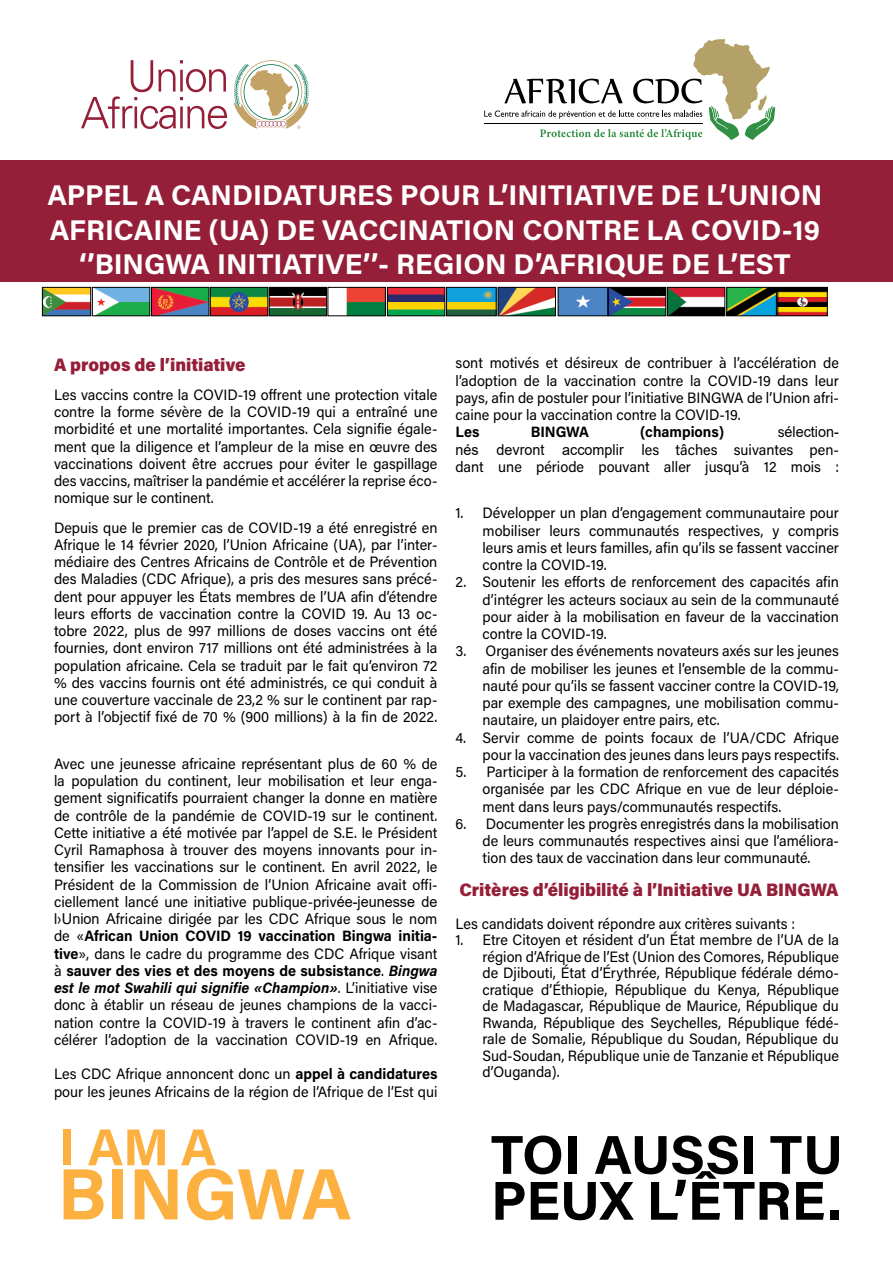
<style>
.page{position:relative;width:893px;height:1263px;background:#fff}
.page>*{position:absolute;margin:0;border:0;box-sizing:border-box;transform-origin:0 0}
.t1{font:700 28.5px/34.2px "Acumin Pro";color:#fff;text-align:center}
.t2{font:900 18px "Acumin Pro";color:#951f39;scale:.96 1}
.t3{font:15px/17.2px "Acumin Pro";color:#000;text-align:justify;scale:.96 1}
.t4{font:700 15px "Acumin Pro";color:#000;scale:.96 1}
.t5{font:15px "Arial";color:#000;scale:.96 1}
.s1{font-family:"Arial"}
.s2{font-weight:700}
.s3{font-weight:700;font-style:italic}
.s4{font-family:"Acumin Pro"}
</style>
<div class="page">
<div style="left:0;top:160px;width:893px;height:121px;background:#951f39"></div>
<div style="left:63px;top:1129px;width:8px;height:36px;background:#fbb040"></div>
<svg style="left:64px;top:1129px;width:287px;height:91px"></svg>
<img style="left:44px;top:287px;width:339px;height:29px">
<div style="left:210px;top:287px;width:58px;height:29px;border:1px solid #000"></div>
<div style="left:269px;top:287px;width:58px;height:29px;border:1px solid #000"></div>
<img style="left:448px;top:289px;width:46px;height:25px">
<div style="left:446px;top:287px;width:50px;height:29px;border:1px solid #000"></div>
<img style="left:729px;top:289px;width:45px;height:25px">
<div style="left:727px;top:287px;width:49px;height:29px;border:1px solid #000"></div>
<img style="left:780px;top:289px;width:45px;height:25px">
<div style="left:778px;top:287px;width:49px;height:29px;border:1px solid #000"></div>
<img style="left:560px;top:287px;width:163px;height:29px">
<div style="left:558px;top:287px;width:50px;height:29px;border:1px solid #000"></div>
<div style="left:42px;top:287px;width:49px;height:29px;border:1px solid #000"></div>
<div style="left:92px;top:287px;width:58px;height:29px;border:1px solid #000"></div>
<div style="left:151px;top:287px;width:58px;height:29px;border:1px solid #000"></div>
<div style="left:328px;top:287px;width:57px;height:29px;border:1px solid #000"></div>
<img style="left:389px;top:289px;width:54px;height:25px">
<div style="left:387px;top:287px;width:58px;height:29px;border:1px solid #000"></div>
<img style="left:500px;top:289px;width:54px;height:25px">
<div style="left:498px;top:287px;width:58px;height:29px;border:1px solid #000"></div>
<div style="left:667px;top:287px;width:58px;height:29px;border:1px solid #000"></div>
<div style="left:608px;top:287px;width:58px;height:29px;border:1px solid #000"></div>
<svg style="left:770px;top:1136px;width:31px;height:38px"></svg>
<svg style="left:807px;top:1136px;width:32px;height:38px"></svg>
<svg style="left:492px;top:1135px;width:262px;height:85px"></svg>
<svg style="left:760px;top:1182px;width:29px;height:38px"></svg>
<svg style="left:796px;top:1182px;width:28px;height:38px"></svg>
<div style="left:830px;top:1210px;width:8px;height:10px;background:#000"></div>
<svg style="left:81px;top:60px;width:146px;height:69px"></svg>
<svg style="left:233px;top:60px;width:76px;height:69px"></svg>
<svg style="left:484px;top:39px;width:291px;height:101px"></svg>
<h1 class="t1" style="left:47px;top:177px;width:776px">APPEL A CANDIDATURES POUR L’INITIATIVE DE L’UNION<br>AFRICAINE (UA) DE VACCINATION CONTRE LA COVID-19 ‘’BINGWA INITIATIVE’’- REGION D’AFRIQUE DE L’EST</h1>
<p class="t2" style="left:54px;top:351px;width:201px">A propos de l’initiative</p>
<p class="t3" style="left:54px;top:385px;width:401px">Les vaccins contre la COVID-19 offrent une protection vitale contre la forme sévère de la COVID-19 qui a entraîné une morbidité et une mortalité importantes. Cela signifie égale&shy;ment que la diligence et l’ampleur de la mise en œuvre des vaccinations doivent être accrues pour éviter le gaspillage des vaccins, maîtriser la pandémie et accélérer la reprise éco&shy;nomique sur le continent.</p>
<p class="t3" style="left:54px;top:518px;width:401px">Depuis que le premier cas de COVID-19 a été enregistré en Afrique le 14 février 2020, l’Union Africaine (UA), par l’inter&shy;médiaire des Centres Africains de Contrôle et de Prévention des Maladies (CDC Afrique), a pris des mesures sans précé&shy;dent pour appuyer les États membres de l’UA afin d’étendre leurs efforts de vaccination contre la COVID 19. Au 13 oc&shy;tobre 2022, plus de 997 millions de doses vaccins ont été fournies, dont environ 717 millions ont été administrées à la population africaine. Cela se traduit par le fait qu’environ 72 % des vaccins fournis ont été administrés, ce qui conduit à une couverture vaccinale de 23,2 % sur le continent par rap&shy;port à l’objectif fixé de 70 % (900 millions) à la fin de 2022.</p>
<p class="t3" style="left:54px;top:754px;width:401px">Avec une jeunesse africaine représentant plus de 60 % de la population du continent, leur mobilisation et leur enga&shy;gement significatifs pourraient changer la donne en matière de contrôle de la pandémie de COVID-19 sur le continent.<br>Cette initiative a été motivée par l’appel de S.E. le Président Cyril Ramaphosa à trouver des moyens innovants pour in&shy;tensifier les vaccinations sur le continent. En avril 2022, le Président de la Commission de l’Union Africaine avait offi&shy;ciellement lancé une initiative publique-priv<span class="s1">ée-jeunesse de l›Union A</span>fricaine dirigée par les CDC Afrique sous le nom de «<span class="s2">African Union COVID 19 vaccination Bingwa initia&shy;tive</span>», dans le cadre du programme des CDC Afrique visant à <span class="s2">sauver des vies et des moyens de subsistance</span>. <span class="s3">Bingwa est le mot Swahili qui signifie «Champion»</span>. L’initiative vise donc à établir un réseau de jeunes champions de la vacci&shy;nation contre la COVID-19 à travers le continent afin d’ac&shy;célérer l’adoption de la vaccination COVID-19 en Afrique.</p>
<p class="t3" style="left:54px;top:1065px;width:401px">Les CDC Afrique annoncent donc un <span class="s2">appel à candidatures </span>pour les jeunes Africains de la région de l’Afrique de l’Est qui</p>
<p class="t3" style="left:455px;top:354px;width:401px">sont motivés et désireux de contribuer à l’accélération de l’adoption de la vaccination contre la COVID-19 dans leur pays, afin de postuler pour l’initiative BINGWA de l’Union afri&shy;caine pour la vaccination contre la COVID-19.</p>
<p class="t4" style="left:455px;top:422px;width:26px">Les</p>
<p class="t4" style="left:531px;top:422px;width:62px">BINGWA</p>
<p class="t4" style="left:640px;top:422px;width:89px">(champions)</p>
<p class="t5" style="left:778px;top:422px;width:65px"><span class="s4">s</span>élection-</p>
<p class="t3" style="left:455px;top:440px;width:401px"><span class="s1">nés devront accomplir</span> les tâches suivantes pen&shy;dant une période pouvant aller jusqu’à 12 mois :</p>
<p class="t3" style="left:482px;top:504px;width:373px;text-indent:-27px">1. Développer un plan d’engagement communautaire pour mobiliser leurs communautés respectives, y compris leurs amis et leurs familles, afin qu’ils se fassent vacciner contre la COVID-19.</p>
<p class="t3" style="left:482px;top:573px;width:373px;text-indent:-27px">2. Soutenir les efforts de renforcement des capacités afin d’intégrer les acteurs sociaux au sein de la communauté pour aider à la mobilisation en faveur de la vaccination contre la COVID-19.</p>
<p class="t3" style="left:482px;top:642px;width:373px;text-indent:-27px">3. Organiser des événements novateurs axés sur les jeunes afin de mobiliser les jeunes et l’ensemble de la commu&shy;nauté pour qu’ils se fassent vacciner contre la COVID-19, par exemple des campagnes, une mobilisation commu&shy;nautaire, un plaidoyer entre pairs, etc.</p>
<p class="t3" style="left:455px;top:728px;width:401px;text-align:right">4. Servir comme de points focaux de l’UA/CDC Afrique pour la vaccination des jeunes dans leurs pays respectifs.</p>
<p class="t3" style="left:482px;top:763px;width:373px;text-indent:-27px">5. Participer à la formation de renforcement des capacités organisée par les CDC Afrique en vue de leur déploie&shy;ment dans leurs pays/communautés respectifs.</p>
<p class="t3" style="left:482px;top:814px;width:373px;text-indent:-27px">6. Documenter les progrès enregistrés dans la mobilisation de leurs communautés respectives ainsi que l’améliora&shy;tion des taux de vaccination dans leur communauté.</p>
<p class="t2" style="left:459px;top:877px;width:396px">Critères d’éligibilité à l’Initiative UA BINGWA</p>
<p class="t3" style="left:455px;top:914px;width:355px">Les candidats doivent répondre aux critères suivants :</p>
<p class="t3" style="left:482px;top:931px;width:373px;line-height:16.5px;text-indent:-27px">1. Etre Citoyen et résident d’un État membre de l’UA de la région d’Afrique de l’Est (Union des Comores, République de Djibouti, État d’Érythrée, République fédérale démo&shy;cratique d’Éthiopie, République du Kenya, République de Madagascar, République de Maurice, République du Rwanda, République des Seychelles, République fédé&shy;rale de Somalie, République du Soudan, République du Sud-Soudan, République unie de Tanzanie et République d’Ouganda).</p>
</div>
